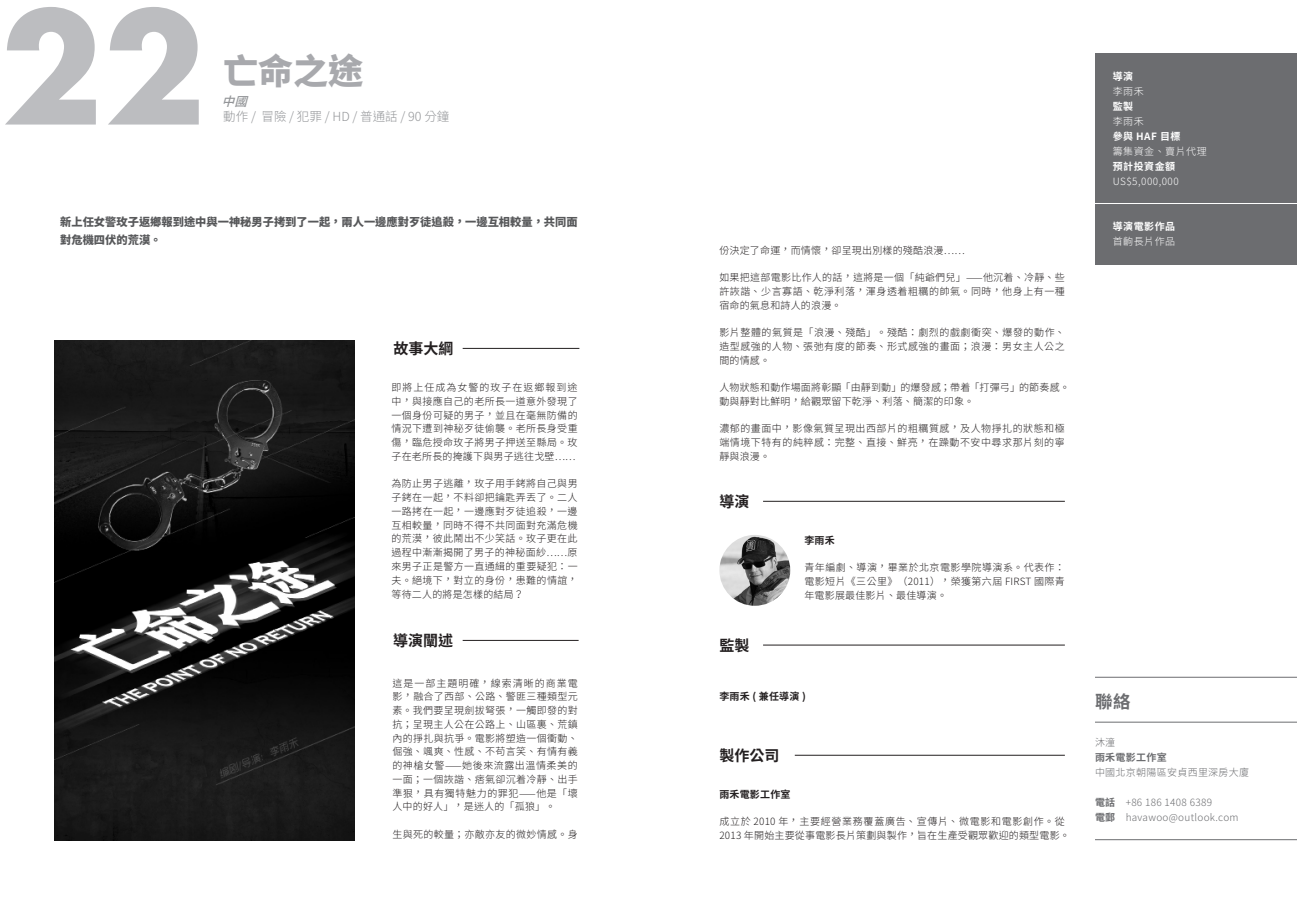
<style>
.page{position:relative;width:1297px;height:911px;background:#fff}
.page>*{position:absolute;margin:0;border:0;box-sizing:border-box;transform-origin:0 0}
.NO{font:700 150px "Futura Std";color:#bcbdc0}
.t1{font:900 35px "Noto Sans Hant";color:#a8a9ad}
.信息4-TITLE{font:700 17.5px "Noto Sans Hant";color:#6c6d70}
._2_TITLE{font:700 15px "Noto Sans Hant";color:#231f20}
.信息1{font:300 12.5px "Noto Sans Hant";color:#939598}
.t2{font:italic 500 12.5px "Noto Sans Hant";color:#939598}
.INFO2{font:900 11.25px/17.5px "Noto Sans Hant";color:#57585a}
.TEXT{font:300 10px/13.8px "Noto Sans Hant";letter-spacing:.035em;color:#231f20;text-align:justify}
.信息4{font:300 10px "Noto Sans Hant";letter-spacing:.03em;color:#6c6d70}
.信息3{font:300 10px "Noto Sans Hant";letter-spacing:.05em;color:#fff}
.信息3-BOLD{font:700 10px "Noto Sans Hant";letter-spacing:.05em;color:#fff}
.TEXT-2{font:700 10px "Noto Sans Hans";letter-spacing:.02em;color:#231f20}
.TEXT-3{font:700 10px "Noto Sans Hant";letter-spacing:.02em;color:#231f20}
.信息4-2{font:700 10px "Noto Sans Hant";letter-spacing:.03em;color:#6c6d70}
.s1{font-weight:700}
</style>
<div class="page">
<div style="left:1095px;top:53px;width:202px;height:211px;background:#6c6d70"></div>
<hr style="left:1095px;top:203px;width:202px;height:1px;background:#fff">
<hr style="left:763px;top:645px;width:302px;height:1px;background:#231f20">
<hr style="left:763px;top:501px;width:302px;height:1px;background:#231f20">
<img style="left:719px;top:535px;width:71px;height:71px;border-radius:35px">
<hr style="left:463px;top:348px;width:116px;height:1px;background:#231f20">
<img style="left:55px;top:341px;width:299px;height:499px">
<hr style="left:795px;top:755px;width:270px;height:1px;background:#231f20">
<hr style="left:1095px;top:722px;width:202px;height:1px;background:#6c6d70">
<hr style="left:1095px;top:839px;width:202px;height:1px;background:#6c6d70">
<hr style="left:1095px;top:677px;width:202px;height:1px;background:#6c6d70">
<hr style="left:463px;top:640px;width:116px;height:1px;background:#231f20">
<p class="NO" style="left:0;top:-31px;width:207px">22</p>
<p class="t1" style="left:223px;top:51px;width:141px">亡命之途</p>
<p class="t2" style="left:222px;top:95px;width:36px">中國</p>
<p class="信息1" style="left:223px;top:110px;width:228px">動作 / 冒險 / 犯罪 / HD / 普通話 / 90 分鐘</p>
<p class="INFO2" style="left:60px;top:213px;width:519px">新上任女警玫子返鄉報到途中與一神秘男子拷到了一起，兩人一邊應對歹徒追殺，一邊互相較量，共同面對危機四伏的荒漠。</p>
<p class="_2_TITLE" style="left:393px;top:340px;width:61px">故事大綱</p>
<p class="TEXT" style="left:391px;top:381px;width:188px">即將上任成為女警的玫子在返鄉報到途中，與接應自己的老所長一道意外發現了一個身份可疑的男子，並且在毫無防備的情況下遭到神秘歹徒偷襲。老所長身受重傷，臨危授命玫子將男子押送至縣局。玫子在老所長的掩護下與男子逃往戈壁……</p>
<p class="TEXT" style="left:391px;top:477px;width:188px">為防止男子逃離，玫子用手銬將自己與男子銬在一起，不料卻把鑰匙弄丟了。二人一路拷在一起，一邊應對歹徒追殺，一邊互相較量，同時不得不共同面對充滿危機的荒漠，彼此鬧出不少笑話。玫子更在此過程中漸漸揭開了男子的神秘面紗……原來男子正是警方一直通緝的重要疑犯：一夫。絕境下，對立的身份，患難的情誼，等待二人的將是怎樣的結局？</p>
<p class="_2_TITLE" style="left:393px;top:632px;width:61px">導演闡述</p>
<p class="TEXT" style="left:392px;top:676px;width:187px">這是一部主題明確，線索清晰的商業電影，融合了西部、公路、警匪三種類型元素。我們要呈現劍拔弩張，一觸即發的對抗；呈現主人公在公路上、山區裏、荒鎮內的掙扎與抗爭。電影將塑造一個衝動、倔強、颯爽、性感、不苟言笑、有情有義的神槍女警——她後來流露出溫情柔美的一面；一個詼諧、痞氣卻沉着冷靜、出手準狠，具有獨特魅力的罪犯——他是「壞人中的好人」，是迷人的「孤狼」。</p>
<p class="TEXT" style="left:392px;top:827px;width:187px">生與死的較量；亦敵亦友的微妙情感。身</p>
<p class="TEXT" style="left:719px;top:243px;width:247px">份決定了命運，而情懷，卻呈現出別樣的殘酷浪漫……</p>
<p class="TEXT" style="left:719px;top:271px;width:347px">如果把這部電影比作人的話，這將是一個「純爺們兒」——他沉着、冷靜、些許詼諧、少言寡語、乾淨利落，渾身透着粗糲的帥氣。同時，他身上有一種宿命的氣息和詩人的浪漫。</p>
<p class="TEXT" style="left:719px;top:326px;width:347px">影片整體的氣質是「浪漫、殘酷」。殘酷：劇烈的戲劇衝突、爆發的動作、造型感強的人物、張弛有度的節奏、形式感強的畫面；浪漫：男女主人公之間的情感。</p>
<p class="TEXT" style="left:719px;top:381px;width:352px">人物狀態和動作場面將彰顯「由靜到動」的爆發感；帶着「打彈弓」的節奏感。動與靜對比鮮明，給觀眾留下乾淨、利落、簡潔的印象。</p>
<p class="TEXT" style="left:719px;top:422px;width:347px">濃郁的畫面中，影像氣質呈現出西部片的粗糲質感，及人物掙扎的狀態和極端情境下特有的純粹感：完整、直接、鮮亮，在躁動不安中尋求那片刻的寧靜與浪漫。</p>
<p class="_2_TITLE" style="left:719px;top:493px;width:31px">導演</p>
<p class="_2_TITLE" style="left:719px;top:636px;width:31px">監製</p>
<p class="TEXT-2" style="left:804px;top:534px;width:32px">李雨禾</p>
<p class="TEXT" style="left:804px;top:561px;width:262px">青年編劇、導演，畢業於北京電影學院導演系。代表作：電影短片《三公里》（2011），榮獲第六屆 FIRST 國際青年電影展最佳影片、最佳導演。</p>
<p class="TEXT-2" style="left:719px;top:691px;width:88px">李雨禾 ( 兼任導演 )</p>
<p class="_2_TITLE" style="left:719px;top:746px;width:61px">製作公司</p>
<p class="TEXT-3" style="left:719px;top:788px;width:73px">雨禾電影工作室</p>
<p class="TEXT" style="left:719px;top:814px;width:352px">成立於 2010 年，主要經營業務覆蓋廣告、宣傳片、微電影和電影創作。從<br>2013 年開始主要從事電影長片策劃與製作，旨在生產受觀眾歡迎的類型電影。</p>
<p class="信息3-BOLD" style="left:1113px;top:70px;width:22px">導演</p>
<p class="信息3" style="left:1113px;top:85px;width:32px">李雨禾</p>
<p class="信息3-BOLD" style="left:1113px;top:100px;width:22px">監製</p>
<p class="信息3" style="left:1113px;top:115px;width:32px">李雨禾</p>
<p class="信息3-BOLD" style="left:1113px;top:130px;width:69px">參與 HAF 目標</p>
<p class="信息3" style="left:1113px;top:145px;width:96px">籌集資金、賣片代理</p>
<p class="信息3-BOLD" style="left:1113px;top:160px;width:64px">預計投資金額</p>
<p class="信息3" style="left:1113px;top:175px;width:68px">US$5,000,000</p>
<p class="信息3-BOLD" style="left:1113px;top:220px;width:64px">導演電影作品</p>
<p class="信息3" style="left:1113px;top:235px;width:64px">首齣長片作品</p>
<p class="信息4-TITLE" style="left:1095px;top:692px;width:37px">聯絡</p>
<p class="信息4" style="left:1095px;top:737px;width:22px">沐潼</p>
<p class="信息4-2" style="left:1095px;top:752px;width:73px">雨禾電影工作室</p>
<p class="信息4" style="left:1095px;top:767px;width:156px">中國北京朝陽區安貞西里深房大廈</p>
<p class="信息4" style="left:1095px;top:797px;width:119px"><span class="s1">電話</span> +86 186 1408 6389</p>
<p class="信息4" style="left:1095px;top:812px;width:145px"><span class="s1">電郵</span> havawoo@outlook.com</p>
</div>
